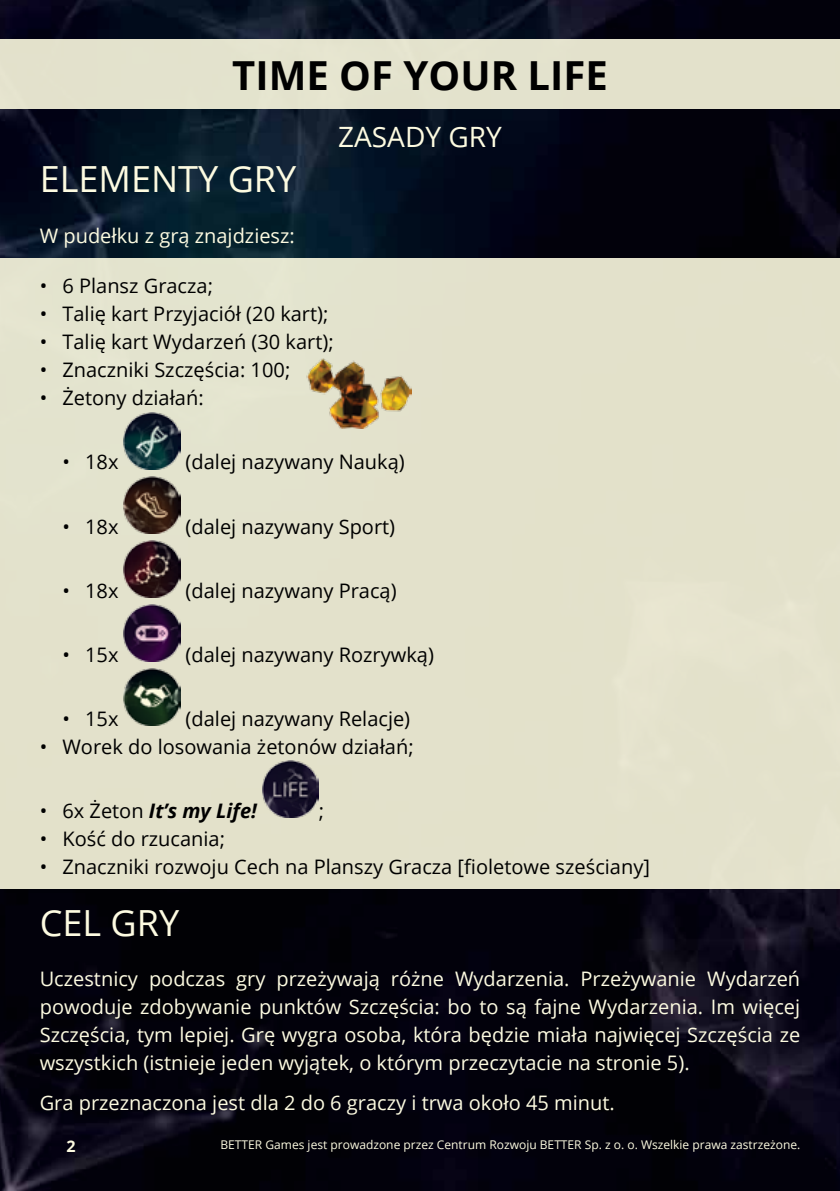
<style>
.page{position:relative;width:840px;height:1191px;background:#fff}
.page>*{position:absolute;margin:0;border:0;box-sizing:border-box;transform-origin:0 0}
.t1{font:700 40px "Open Sans";color:#000}
.t2{font:36px "Open Sans";color:#fdfbe1}
.t3{font:28px "Open Sans";color:#fdfbe1}
.t4{font:20px "Open Sans";color:#000}
.t5{font:20px/28px "Open Sans";color:#fdfbe1;text-align:justify}
.t6{font:italic 700 20px "Open Sans";color:#000}
.t7{font:700 16px "Open Sans";color:#fdfbe1}
.t8{font:12px "Open Sans";color:#fdfbe1}
.s1{font-weight:400;font-style:normal}
</style>
<div class="page">
<img style="left:0;top:0;width:839px;height:1191px">
<div style="left:0;top:40px;width:839px;height:69px;background:#e3e2cc"></div>
<div style="left:0;top:258px;width:839px;height:630px;background:#e3e1cb"></div>
<img style="left:124px;top:413px;width:56px;height:56px">
<img style="left:124px;top:477px;width:56px;height:56px">
<img style="left:124px;top:541px;width:56px;height:56px">
<img style="left:124px;top:605px;width:56px;height:56px">
<img style="left:124px;top:669px;width:56px;height:56px">
<img style="left:262px;top:761px;width:56px;height:56px">
<img style="left:306px;top:359px;width:105px;height:69px">
<h1 class="t1" style="left:232px;top:48px;width:377px">TIME OF YOUR LIFE</h1>
<h3 class="t3" style="left:338px;top:117px;width:165px">ZASADY GRY</h3>
<h2 class="t2" style="left:40px;top:154px;width:258px">ELEMENTY GRY</h2>
<p class="t5" style="left:40px;top:221px;width:256px">W pudełku z grą znajdziesz:</p>
<p class="t4" style="left:40px;top:272px;width:175px">• 6 Plansz Gracza;</p>
<p class="t4" style="left:40px;top:300px;width:290px">• Talię kart Przyjaciół (20 kart);</p>
<p class="t4" style="left:40px;top:328px;width:295px">• Talię kart Wydarzeń (30 kart);</p>
<p class="t4" style="left:40px;top:356px;width:252px">• Znaczniki Szczęścia: 100;</p>
<p class="t4" style="left:40px;top:384px;width:165px">• Żetony działań:</p>
<p class="t4" style="left:62px;top:448px;width:58px">• 18x</p>
<p class="t4" style="left:185px;top:448px;width:220px">(dalej nazywany Nauką)</p>
<p class="t4" style="left:62px;top:512px;width:58px">• 18x</p>
<p class="t4" style="left:185px;top:512px;width:211px">(dalej nazywany Sport)</p>
<p class="t4" style="left:62px;top:576px;width:58px">• 18x</p>
<p class="t4" style="left:185px;top:576px;width:212px">(dalej nazywany Pracą)</p>
<p class="t4" style="left:62px;top:640px;width:58px">• 15x</p>
<p class="t4" style="left:185px;top:640px;width:250px">(dalej nazywany Rozrywką)</p>
<p class="t4" style="left:62px;top:704px;width:58px">• 15x</p>
<p class="t4" style="left:185px;top:704px;width:226px">(dalej nazywany Relacje)</p>
<p class="t4" style="left:40px;top:732px;width:375px">• Worek do losowania żetonów działań;</p>
<p class="t6" style="left:40px;top:796px;width:218px"><span class="s1">• 6x Żeton</span> It’s my Life!</p>
<p class="t4" style="left:318px;top:796px;width:7px">;</p>
<p class="t4" style="left:40px;top:824px;width:187px">• Kość do rzucania;</p>
<p class="t4" style="left:40px;top:852px;width:611px">• Znaczniki rozwoju Cech na Planszy Gracza [fioletowe sześciany]</p>
<h2 class="t2" style="left:40px;top:898px;width:141px">CEL GRY</h2>
<p class="t5" style="left:40px;top:964px;width:761px">Uczestnicy podczas gry przeżywają różne Wydarzenia. Przeżywanie Wydarzeń powoduje zdobywanie punktów Szczęścia: bo to są fajne Wydarzenia. Im więcej Szczęścia, tym lepiej. Grę wygra osoba, która będzie miała najwięcej Szczęścia ze wszystkich (istnieje jeden wyjątek, o którym przeczytacie na stronie 5).</p>
<p class="t5" style="left:40px;top:1088px;width:576px">Gra przeznaczona jest dla 2 do 6 graczy i trwa około 45 minut.</p>
<p class="t7" style="left:66px;top:1135px;width:11px">2</p>
<p class="t8" style="left:220px;top:1136px;width:581px">BETTER Games jest prowadzone przez Centrum Rozwoju BETTER Sp. z o. o. Wszelkie prawa zastrzeżone.</p>
</div>
